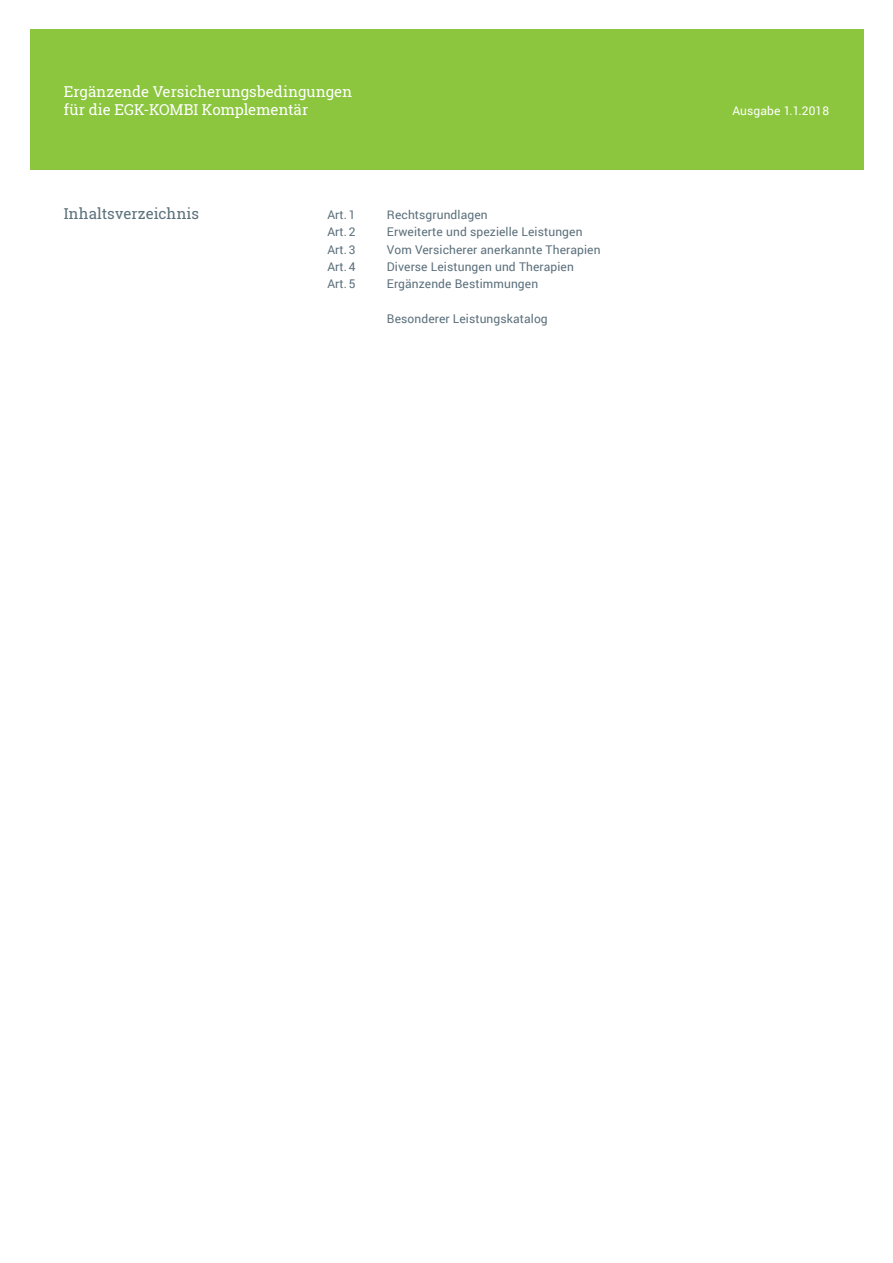
<style>
.page{position:relative;width:893px;height:1263px;background:#fff}
.page>*{position:absolute;margin:0;border:0;box-sizing:border-box;transform-origin:0 0}
.t1{font:15px/18px "Roboto Slab";color:#fff}
.t2{font:15px "Roboto Slab";letter-spacing:.005em;color:#5b6f7b}
.t3{font:12px "Roboto";letter-spacing:.01em;color:#5b6f7b}
.t4{font:12px "Roboto";letter-spacing:.01em;color:#fff}
</style>
<div class="page">
<div style="left:30px;top:30px;width:833px;height:140px;background:#8bc63e"></div>
<p class="t1" style="left:64px;top:82px;width:290px">Ergänzende Versicherungsbedingungen für die EGK-KOMBI Komplementär</p>
<p class="t2" style="left:64px;top:203px;width:137px">Inhaltsverzeichnis</p>
<p class="t3" style="left:327px;top:206px;width:30px">Art. 1</p>
<p class="t3" style="left:387px;top:206px;width:102px">Rechtsgrundlagen</p>
<p class="t3" style="left:327px;top:224px;width:30px">Art. 2</p>
<p class="t3" style="left:387px;top:224px;width:197px">Erweiterte und spezielle Leistungen</p>
<p class="t3" style="left:327px;top:241px;width:30px">Art. 3</p>
<p class="t3" style="left:387px;top:241px;width:215px">Vom Versicherer anerkannte Therapien</p>
<p class="t3" style="left:327px;top:258px;width:30px">Art. 4</p>
<p class="t3" style="left:387px;top:258px;width:188px">Diverse Leistungen und Therapien</p>
<p class="t3" style="left:327px;top:275px;width:30px">Art. 5</p>
<p class="t3" style="left:387px;top:275px;width:153px">Ergänzende Bestimmungen</p>
<p class="t3" style="left:387px;top:310px;width:162px">Besonderer Leistungskatalog</p>
<p class="t4" style="left:732px;top:102px;width:98px">Ausgabe 1.1.2018</p>
</div>
